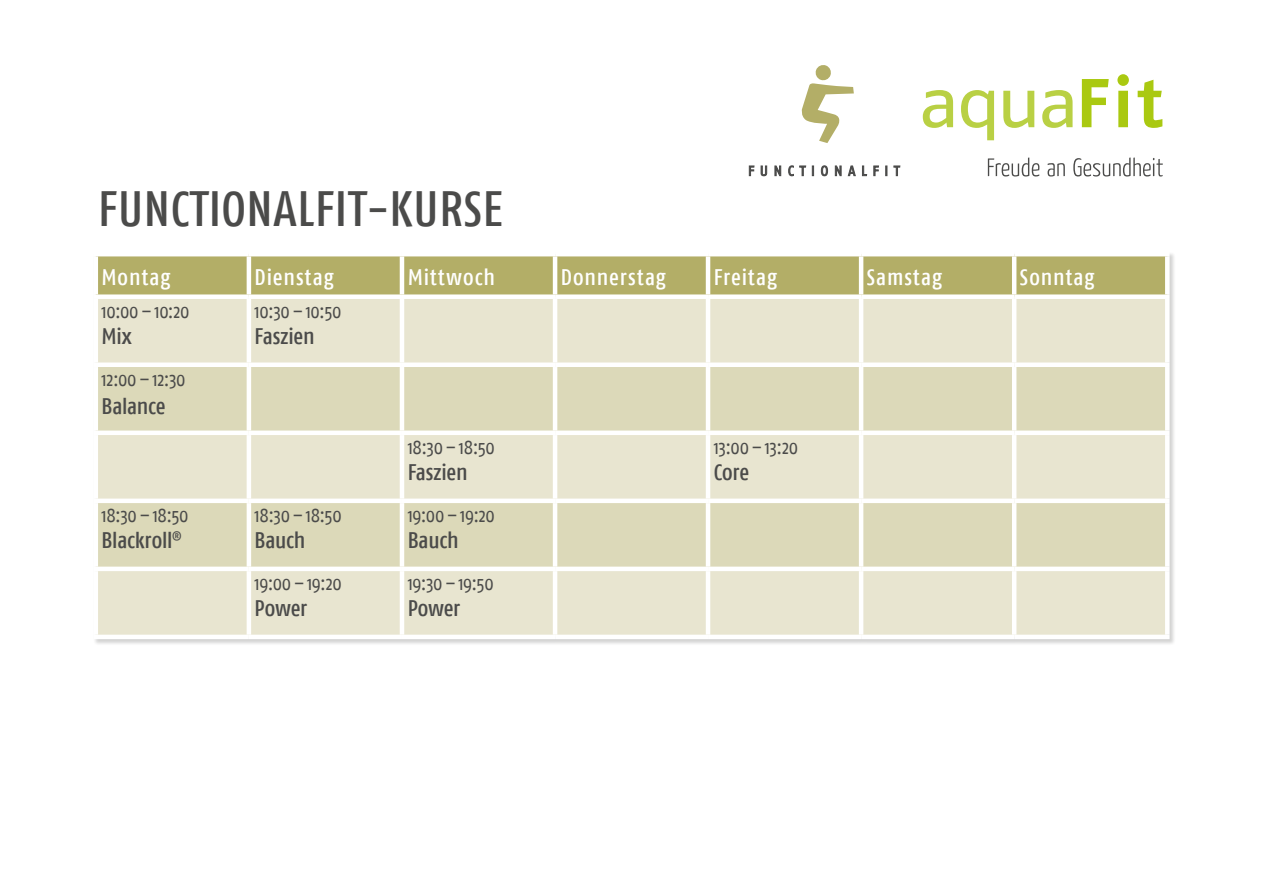
<style>
.page{position:relative;width:1263px;height:893px;background:#fff}
.page>*{position:absolute;margin:0;border:0;box-sizing:border-box;transform-origin:0 0}
.t1{font:500 49.5px "Fago Co";letter-spacing:.015em;color:#4b4b4a}
.t2{font:500 22.5px "Fago Co";letter-spacing:-.01em;color:#4b4b4a}
.t3{font:500 22.5px "Fago Co";letter-spacing:.04em;color:#fff}
.t4{font:19.5px "Fago Co";letter-spacing:-.015em;color:#4b4b4a}
</style>
<div class="page">
<div style="left:93px;top:252px;width:1083px;height:394px;background:#1d1d1b;opacity:.2"></div>
<div style="left:98px;top:256px;width:1067px;height:38px;background:#b3ae67"></div>
<div style="left:98px;top:299px;width:1067px;height:336px;background:#e8e5d0"></div>
<svg style="left:98px;top:367px;width:1067px;height:200px;background:#e0ddc1"></svg>
<hr style="left:94px;top:252px;width:155px;height:4px;background:#fff">
<hr style="left:94px;top:256px;width:4px;height:38px;background:#fff">
<hr style="left:249px;top:252px;width:153px;height:4px;background:#fff">
<hr style="left:247px;top:256px;width:4px;height:38px;background:#fff">
<hr style="left:402px;top:252px;width:153px;height:4px;background:#fff">
<hr style="left:400px;top:256px;width:4px;height:38px;background:#fff">
<hr style="left:555px;top:252px;width:153px;height:4px;background:#fff">
<hr style="left:553px;top:256px;width:4px;height:38px;background:#fff">
<hr style="left:708px;top:252px;width:153px;height:4px;background:#fff">
<hr style="left:706px;top:256px;width:4px;height:38px;background:#fff">
<hr style="left:861px;top:252px;width:153px;height:4px;background:#fff">
<hr style="left:859px;top:256px;width:4px;height:38px;background:#fff">
<hr style="left:1014px;top:252px;width:155px;height:4px;background:#fff">
<hr style="left:1012px;top:256px;width:4px;height:38px;background:#fff">
<hr style="left:1165px;top:256px;width:4px;height:38px;background:#fff">
<div style="left:94px;top:294px;width:155px;height:5px;background:#fff"></div>
<hr style="left:94px;top:299px;width:4px;height:63px;background:#fff">
<div style="left:249px;top:294px;width:153px;height:5px;background:#fff"></div>
<hr style="left:247px;top:299px;width:4px;height:63px;background:#fff">
<div style="left:402px;top:294px;width:153px;height:5px;background:#fff"></div>
<hr style="left:400px;top:299px;width:4px;height:63px;background:#fff">
<div style="left:555px;top:294px;width:153px;height:5px;background:#fff"></div>
<hr style="left:553px;top:299px;width:4px;height:63px;background:#fff">
<div style="left:708px;top:294px;width:153px;height:5px;background:#fff"></div>
<hr style="left:706px;top:299px;width:4px;height:63px;background:#fff">
<div style="left:861px;top:294px;width:153px;height:5px;background:#fff"></div>
<hr style="left:859px;top:299px;width:4px;height:63px;background:#fff">
<div style="left:1014px;top:294px;width:155px;height:5px;background:#fff"></div>
<hr style="left:1012px;top:299px;width:4px;height:63px;background:#fff">
<hr style="left:1165px;top:299px;width:4px;height:63px;background:#fff">
<div style="left:94px;top:362px;width:155px;height:5px;background:#fff"></div>
<hr style="left:94px;top:367px;width:4px;height:64px;background:#fff">
<div style="left:249px;top:362px;width:153px;height:5px;background:#fff"></div>
<hr style="left:247px;top:367px;width:4px;height:64px;background:#fff">
<div style="left:402px;top:362px;width:153px;height:5px;background:#fff"></div>
<hr style="left:400px;top:367px;width:4px;height:64px;background:#fff">
<div style="left:555px;top:362px;width:153px;height:5px;background:#fff"></div>
<hr style="left:553px;top:367px;width:4px;height:64px;background:#fff">
<div style="left:708px;top:362px;width:153px;height:5px;background:#fff"></div>
<hr style="left:706px;top:367px;width:4px;height:64px;background:#fff">
<div style="left:861px;top:362px;width:153px;height:5px;background:#fff"></div>
<hr style="left:859px;top:367px;width:4px;height:64px;background:#fff">
<div style="left:1014px;top:362px;width:155px;height:5px;background:#fff"></div>
<hr style="left:1012px;top:367px;width:4px;height:64px;background:#fff">
<hr style="left:1165px;top:367px;width:4px;height:64px;background:#fff">
<hr style="left:94px;top:431px;width:155px;height:4px;background:#fff">
<hr style="left:94px;top:435px;width:4px;height:64px;background:#fff">
<hr style="left:249px;top:431px;width:153px;height:4px;background:#fff">
<hr style="left:247px;top:435px;width:4px;height:64px;background:#fff">
<hr style="left:402px;top:431px;width:153px;height:4px;background:#fff">
<hr style="left:400px;top:435px;width:4px;height:64px;background:#fff">
<hr style="left:555px;top:431px;width:153px;height:4px;background:#fff">
<hr style="left:553px;top:435px;width:4px;height:64px;background:#fff">
<hr style="left:708px;top:431px;width:153px;height:4px;background:#fff">
<hr style="left:706px;top:435px;width:4px;height:64px;background:#fff">
<hr style="left:861px;top:431px;width:153px;height:4px;background:#fff">
<hr style="left:859px;top:435px;width:4px;height:64px;background:#fff">
<hr style="left:1014px;top:431px;width:155px;height:4px;background:#fff">
<hr style="left:1012px;top:435px;width:4px;height:64px;background:#fff">
<hr style="left:1165px;top:435px;width:4px;height:64px;background:#fff">
<hr style="left:94px;top:499px;width:155px;height:4px;background:#fff">
<hr style="left:94px;top:503px;width:4px;height:64px;background:#fff">
<hr style="left:249px;top:499px;width:153px;height:4px;background:#fff">
<hr style="left:247px;top:503px;width:4px;height:64px;background:#fff">
<hr style="left:402px;top:499px;width:153px;height:4px;background:#fff">
<hr style="left:400px;top:503px;width:4px;height:64px;background:#fff">
<hr style="left:555px;top:499px;width:153px;height:4px;background:#fff">
<hr style="left:553px;top:503px;width:4px;height:64px;background:#fff">
<hr style="left:708px;top:499px;width:153px;height:4px;background:#fff">
<hr style="left:706px;top:503px;width:4px;height:64px;background:#fff">
<hr style="left:861px;top:499px;width:153px;height:4px;background:#fff">
<hr style="left:859px;top:503px;width:4px;height:64px;background:#fff">
<hr style="left:1014px;top:499px;width:155px;height:4px;background:#fff">
<hr style="left:1012px;top:503px;width:4px;height:64px;background:#fff">
<hr style="left:1165px;top:503px;width:4px;height:64px;background:#fff">
<hr style="left:94px;top:567px;width:155px;height:4px;background:#fff">
<hr style="left:94px;top:571px;width:4px;height:64px;background:#fff">
<hr style="left:249px;top:567px;width:153px;height:4px;background:#fff">
<hr style="left:247px;top:571px;width:4px;height:64px;background:#fff">
<hr style="left:402px;top:567px;width:153px;height:4px;background:#fff">
<hr style="left:400px;top:571px;width:4px;height:64px;background:#fff">
<hr style="left:555px;top:567px;width:153px;height:4px;background:#fff">
<hr style="left:553px;top:571px;width:4px;height:64px;background:#fff">
<hr style="left:708px;top:567px;width:153px;height:4px;background:#fff">
<hr style="left:706px;top:571px;width:4px;height:64px;background:#fff">
<hr style="left:861px;top:567px;width:153px;height:4px;background:#fff">
<hr style="left:859px;top:571px;width:4px;height:64px;background:#fff">
<hr style="left:1014px;top:567px;width:155px;height:4px;background:#fff">
<hr style="left:1012px;top:571px;width:4px;height:64px;background:#fff">
<hr style="left:1165px;top:571px;width:4px;height:64px;background:#fff">
<hr style="left:94px;top:635px;width:155px;height:4px;background:#fff">
<hr style="left:249px;top:635px;width:153px;height:4px;background:#fff">
<hr style="left:402px;top:635px;width:153px;height:4px;background:#fff">
<hr style="left:555px;top:635px;width:153px;height:4px;background:#fff">
<hr style="left:708px;top:635px;width:153px;height:4px;background:#fff">
<hr style="left:861px;top:635px;width:153px;height:4px;background:#fff">
<hr style="left:1014px;top:635px;width:155px;height:4px;background:#fff">
<svg style="left:1082px;top:74px;width:80px;height:54px"></svg>
<svg style="left:923px;top:90px;width:149px;height:50px"></svg>
<svg style="left:988px;top:158px;width:175px;height:19px"></svg>
<svg style="left:749px;top:166px;width:151px;height:10px"></svg>
<svg style="left:801px;top:65px;width:53px;height:78px"></svg>
<h1 class="t1" style="left:98px;top:180px;width:406px">FUNCTIONALFIT-KURSE</h1>
<p class="t3" style="left:102px;top:264px;width:71px">Montag</p>
<p class="t3" style="left:255px;top:264px;width:81px">Dienstag</p>
<p class="t3" style="left:408px;top:264px;width:89px">Mittwoch</p>
<p class="t3" style="left:561px;top:264px;width:107px">Donnerstag</p>
<p class="t3" style="left:714px;top:264px;width:65px">Freitag</p>
<p class="t3" style="left:867px;top:264px;width:77px">Samstag</p>
<p class="t3" style="left:1020px;top:264px;width:76px">Sonntag</p>
<p class="t4" style="left:102px;top:300px;width:89px">10:00–10:20</p>
<p class="t2" style="left:102px;top:323px;width:32px">Mix</p>
<p class="t4" style="left:255px;top:300px;width:88px">10:30–10:50</p>
<p class="t2" style="left:255px;top:323px;width:61px">Faszien</p>
<p class="t4" style="left:102px;top:368px;width:86px">12:00–12:30</p>
<p class="t2" style="left:102px;top:393px;width:66px">Balance</p>
<p class="t4" style="left:102px;top:504px;width:89px">18:30–18:50</p>
<p class="t2" style="left:102px;top:527px;width:82px">Blackroll<sup>®</sup></p>
<p class="t4" style="left:255px;top:504px;width:89px">18:30–18:50</p>
<p class="t2" style="left:255px;top:527px;width:52px">Bauch</p>
<p class="t4" style="left:255px;top:572px;width:89px">19:00–19:20</p>
<p class="t2" style="left:255px;top:595px;width:54px">Power</p>
<p class="t4" style="left:408px;top:436px;width:89px">18:30–18:50</p>
<p class="t2" style="left:408px;top:459px;width:61px">Faszien</p>
<p class="t4" style="left:408px;top:504px;width:89px">19:00–19:20</p>
<p class="t2" style="left:408px;top:527px;width:52px">Bauch</p>
<p class="t4" style="left:408px;top:572px;width:88px">19:30–19:50</p>
<p class="t2" style="left:408px;top:595px;width:54px">Power</p>
<p class="t4" style="left:714px;top:436px;width:86px">13:00–13:20</p>
<p class="t2" style="left:714px;top:459px;width:37px">Core</p>
</div>
